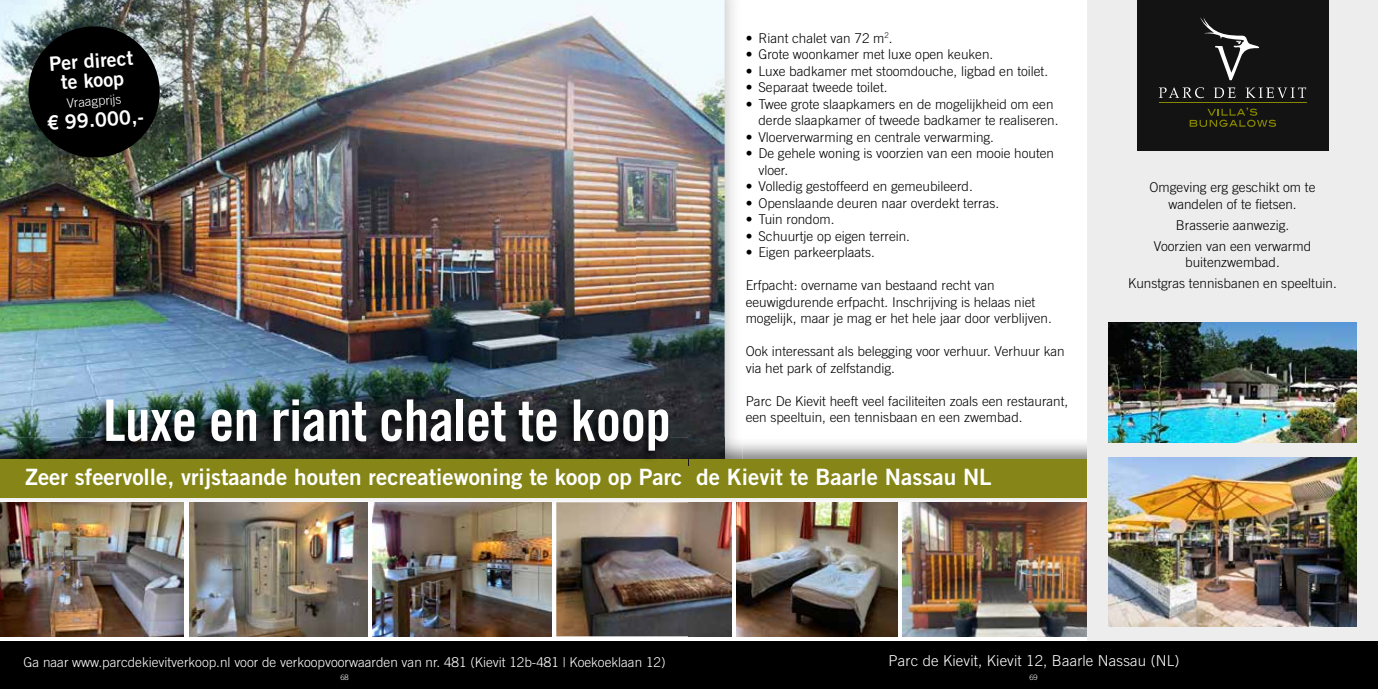
<style>
.page{position:relative;width:1378px;height:689px;background:#fff}
.page>*{position:absolute;margin:0;border:0;box-sizing:border-box;transform-origin:0 0}
.t1{font:57.45px "Trade Gothic LT Std Bd Cn 20";letter-spacing:-.01em;color:#fff}
.t2{font:22.5px "Trade Gothic LT Std Bd 2";color:#fff}
.t3{font:19.8px/19.5px "Trade Gothic LT Std Bd 2";color:#fff;text-align:center}
.t4{font:300 15px "Trade Gothic LT Std";letter-spacing:.01em;color:#fff}
.t5{font:300 13.5px/16.5px "Trade Gothic LT Std";color:#000}
.t6{font:300 13.5px "Trade Gothic LT Std";color:#fff}
.t7{font:300 13.2px "Trade Gothic LT Std";color:#fff}
.t8{font:300 7.5px "Trade Gothic LT Std";color:#fff}
</style>
<div class="page">
<img style="left:0;top:0;width:636px;height:414px">
<img style="left:636px;top:0;width:53px;height:438px">
<img style="left:0;top:414px;width:95px;height:24px">
<img style="left:0;top:497px;width:689px;height:8px">
<img style="left:0;top:438px;width:689px;height:21px">
<div style="left:0;top:459px;width:689px;height:38px;background:#868618"></div>
<img style="left:556px;top:502px;width:175px;height:134px">
<div style="left:0;top:641px;width:689px;height:48px;background:#000"></div>
<img style="left:373px;top:502px;width:178px;height:134px">
<img style="left:0;top:502px;width:184px;height:134px">
<img style="left:189px;top:502px;width:179px;height:134px">
<svg style="left:26px;top:24px;width:136px;height:136px;background:#171b18"></svg>
<img style="left:95px;top:397px;width:576px;height:62px">
<img style="left:724px;top:0;width:10px;height:438px">
<img style="left:689px;top:0;width:35px;height:438px">
<img style="left:689px;top:443px;width:398px;height:62px">
<img style="left:689px;top:438px;width:53px;height:21px">
<div style="left:689px;top:459px;width:419px;height:38px;background:#868618"></div>
<img style="left:902px;top:502px;width:185px;height:134px">
<div style="left:1087px;top:0;width:291px;height:689px;background:#ededed"></div>
<img style="left:737px;top:502px;width:160px;height:134px">
<div style="left:689px;top:641px;width:689px;height:48px;background:#000"></div>
<img style="left:1108px;top:322px;width:248px;height:120px">
<img style="left:1108px;top:458px;width:248px;height:168px">
<div style="left:1137px;top:0;width:191px;height:150px;background:#131313"></div>
<svg style="left:1189px;top:108px;width:87px;height:19px"></svg>
<svg style="left:1200px;top:17px;width:59px;height:63px"></svg>
<svg style="left:1159px;top:87px;width:45px;height:11px"></svg>
<svg style="left:1214px;top:87px;width:21px;height:11px"></svg>
<svg style="left:1245px;top:87px;width:61px;height:11px"></svg>
<hr style="left:1159px;top:103px;width:147px;height:1px;background:#878700">
<h3 class="t3" style="left:49px;top:54px;width:85px;rotate:-4deg">Per direct te koop</h3>
<p class="t7" style="left:66px;top:95px;width:56px;rotate:-4deg">Vraagprijs</p>
<h3 class="t3" style="left:46px;top:113px;width:99px;rotate:-4deg">€ 99.000,-</h3>
<h1 class="t1" style="left:103px;top:385px;width:569px">Luxe en riant chalet te koop</h1>
<p class="t5" style="left:746px;top:29px;width:148px">• Riant chalet van 72 m<sup>2</sup>.</p>
<p class="t5" style="left:746px;top:46px;width:249px">• Grote woonkamer met luxe open keuken.</p>
<p class="t5" style="left:746px;top:62px;width:304px">• Luxe badkamer met stoomdouche, ligbad en toilet.</p>
<p class="t5" style="left:746px;top:79px;width:143px">• Separaat tweede toilet.</p>
<p class="t5" style="left:758px;top:95px;width:302px;text-indent:-13px">• Twee grote slaapkamers en de mogelijkheid om een derde slaapkamer of tweede badkamer te realiseren.</p>
<p class="t5" style="left:746px;top:128px;width:250px">• Vloerverwarming en centrale verwarming.</p>
<p class="t5" style="left:758px;top:145px;width:297px;text-indent:-13px">• De gehele woning is voorzien van een mooie houten vloer.</p>
<p class="t5" style="left:746px;top:178px;width:229px">• Volledig gestoffeerd en gemeubileerd.</p>
<p class="t5" style="left:746px;top:194px;width:255px">• Openslaande deuren naar overdekt terras.</p>
<p class="t5" style="left:746px;top:211px;width:90px">• Tuin rondom.</p>
<p class="t5" style="left:746px;top:227px;width:166px">• Schuurtje op eigen terrein.</p>
<p class="t5" style="left:746px;top:244px;width:131px">• Eigen parkeerplaats.</p>
<p class="t5" style="left:746px;top:277px;width:307px">Erfpacht: overname van bestaand recht van eeuwigdurende erfpacht. Inschrijving is helaas niet mogelijk, maar je mag er het hele jaar door verblijven.</p>
<p class="t5" style="left:746px;top:343px;width:321px">Ook interessant als belegging voor verhuur. Verhuur kan via het park of zelfstandig.</p>
<p class="t5" style="left:746px;top:392px;width:324px">Parc De Kievit heeft veel faciliteiten zoals een restaurant, een speeltuin, een tennisbaan en een zwembad.</p>
<h2 class="t2" style="left:26px;top:463px;width:968px">Zeer sfeervolle, vrijstaande houten recreatiewoning te koop op Parc de Kievit te Baarle Nassau NL</h2>
<p class="t5" style="left:1149px;top:179px;width:167px;text-align:center">Omgeving erg geschikt om te wandelen of te fietsen.</p>
<p class="t5" style="left:1154px;top:214px;width:159px;line-height:21px;text-align:center">Brasserie aanwezig.<br>Voorzien van een verwarmd</p>
<p class="t5" style="left:1128px;top:252px;width:210px;line-height:21px;text-align:center">buitenzwembad.<br>Kunstgras tennisbanen en speeltuin.</p>
<p class="t6" style="left:23px;top:654px;width:643px">Ga naar www.parcdekievitverkoop.nl voor de verkoopvoorwaarden van nr. 481 (Kievit 12b-481 | Koekoeklaan 12)</p>
<p class="t4" style="left:888px;top:652px;width:292px">Parc de Kievit, Kievit 12, Baarle Nassau (NL)</p>
<p class="t8" style="left:340px;top:672px;width:10px">68</p>
<p class="t8" style="left:1029px;top:672px;width:10px">69</p>
</div>
